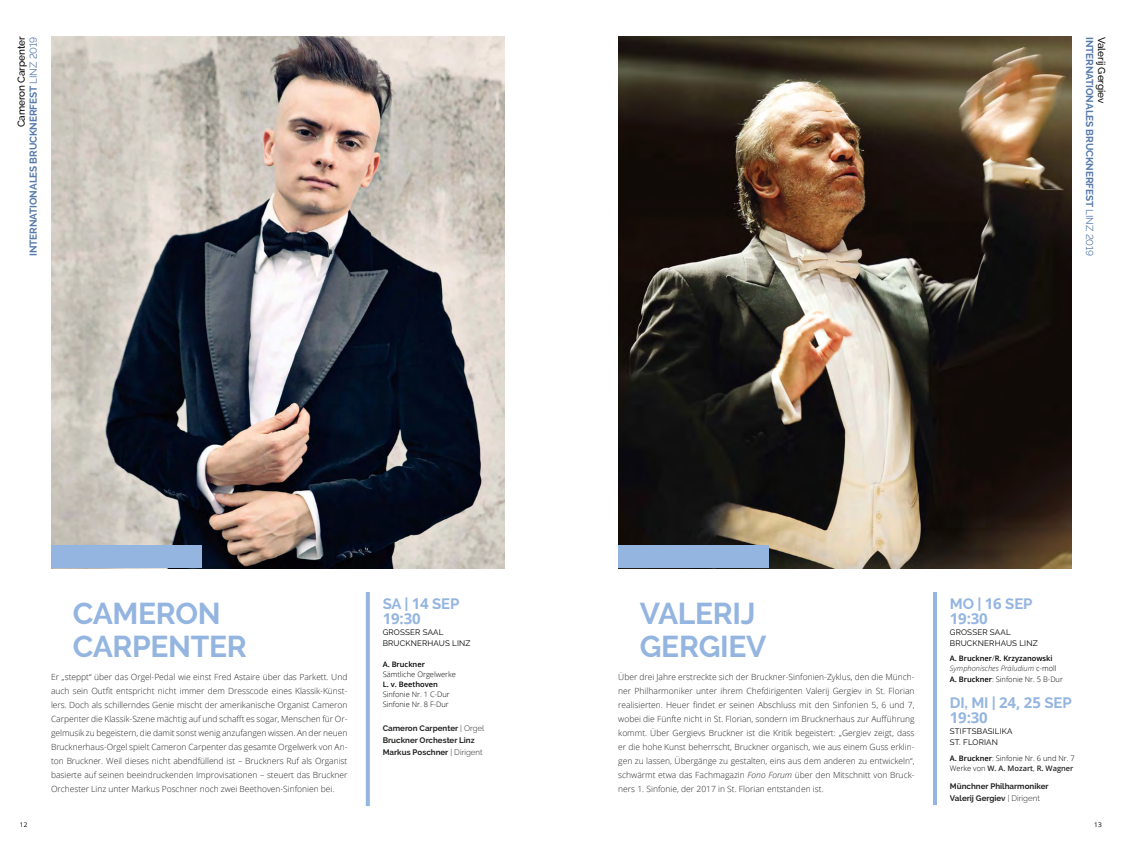
<style>
.page{position:relative;width:1123px;height:842px;background:#fff}
.page>*{position:absolute;margin:0;border:0;box-sizing:border-box;transform-origin:0 0}
.t1{font:700 30px/33px "Raleway";letter-spacing:-.01em;color:#94b5e0}
.t2{font:700 15px "Raleway";letter-spacing:-.01em;color:#94b5e0}
.t3{font:700 15px "Open Sans";letter-spacing:-.01em;color:#94b5e0}
.t4{font:700 10px/12px "Raleway";letter-spacing:-.01em;color:#567aaa;text-align:right}
.t5{font:500 10px "Raleway";letter-spacing:-.01em;color:#000}
.t6{font:300 8.5px/14px "Open Sans";color:#272726;text-align:justify}
.t7{font:700 8px/12px "Raleway";color:#272726}
.t8{font:8px/11px "Raleway";letter-spacing:.02em;color:#000}
.t9{font:300 7.5px/10px "Open Sans";color:#000}
.t10{font:600 7.5px/10px "Open Sans";color:#000}
.t11{font:6.5px "Open Sans";color:#000}
.s1{font-weight:500;color:#000}
.s2{font-weight:400}
.s3{font-family:"Open Sans"}
.s4{font-weight:300}
.s5{font-style:italic}
.s6{font-weight:300;font-style:italic;color:#272726}
.s7{font-weight:600}
.s8{font-weight:600;color:#272726}
</style>
<div class="page">
<img style="left:51px;top:37px;width:454px;height:531px">
<img style="left:618px;top:37px;width:453px;height:531px">
<div style="left:51px;top:546px;width:150px;height:22px;background:#94b5e0"></div>
<div style="left:618px;top:546px;width:150px;height:22px;background:#94b5e0"></div>
<svg style="left:366px;top:592px;width:4px;height:214px"></svg>
<hr style="left:933px;top:592px;width:4px;height:213px;background:#94b5e0">
<p class="t4" style="left:15px;top:256px;width:221px;rotate:-90deg"><span class="s1">Cameron Carpenter<br></span>INTERNATIONALES BRUCKNERFEST <span class="s2">LINZ 2019</span></p>
<p class="t4" style="left:1095px;top:37px;width:221px;rotate:90deg">INTERNATIONALES BRUCKNERFEST <span class="s2">LINZ 2019</span></p>
<p class="t5" style="left:1107px;top:37px;width:68px;rotate:90deg">Valerij Gergiev</p>
<h2 class="t2" style="left:383px;top:595px;width:78px">SA | <span class="s3">14</span> SEP</h2>
<h2 class="t3" style="left:383px;top:608px;width:39px">19:30</h2>
<p class="t8" style="left:383px;top:626px;width:89px">GROSSER SAAL<br>BRUCKNERHAUS LINZ</p>
<p class="t10" style="left:383px;top:659px;width:44px">A. Bruckner</p>
<p class="t9" style="left:383px;top:669px;width:75px">Sämtliche Orgelwerke</p>
<p class="t10" style="left:383px;top:679px;width:57px">L. v. Beethoven</p>
<p class="t9" style="left:383px;top:689px;width:69px">Sinfonie Nr. 1 C-Dur<br>Sinfonie Nr. 8 F-Dur</p>
<p class="t7" style="left:383px;top:722px;width:103px">Cameron Carpenter <span class="s4">| Orgel<br></span>Bruckner Orchester Linz<br>Markus Poschner <span class="s4">| Dirigent</span></p>
<h1 class="t1" style="left:73px;top:597px;width:176px">CAMERON<br>CARPENTER</h1>
<h1 class="t1" style="left:640px;top:597px;width:128px">VALERIJ<br>GERGIEV</h1>
<p class="t6" style="left:51px;top:670px;width:298px">Er „steppt“ über das Orgel-Pedal wie einst Fred Astaire über das Parkett. Und auch sein Outfit entspricht nicht immer dem Dresscode eines Klassik-Künst&shy;lers. Doch als schillerndes Genie mischt der amerikanische Organist Cameron Carpenter die Klassik-Szene mächtig auf und schafft es sogar, Menschen für Or&shy;gelmusik zu begeistern, die damit sonst wenig anzufangen wissen. An der neuen Brucknerhaus-Orgel spielt Cameron Carpenter das gesamte Orgelwerk von An&shy;ton Bruckner. Weil dieses nicht abendfüllend ist – Bruckners Ruf als Organist basierte auf seinen beeindruckenden Improvisationen – steuert das Bruckner Orchester Linz unter Markus Poschner noch zwei Beethoven-Sinfonien bei.</p>
<p class="t6" style="left:618px;top:670px;width:298px">Über drei Jahre erstreckte sich der Bruckner-Sinfonien-Zyklus, den die Münch&shy;ner Philharmoniker unter ihrem Chefdirigenten Valerij Gergiev in St. Florian realisierten. Heuer findet er seinen Abschluss mit den Sinfonien 5, 6 und 7, wobei die Fünfte nicht in St. Florian, sondern im Brucknerhaus zur Aufführung kommt. Über Gergievs Bruckner ist die Kritik begeistert: „Gergiev zeigt, dass er die hohe Kunst beherrscht, Bruckner organisch, wie aus einem Guss erklin&shy;gen zu lassen, Übergänge zu gestalten, eins aus dem anderen zu entwickeln“, schwärmt etwa das Fachmagazin <span class="s5">Fono Forum</span> über den Mitschnitt von Bruck&shy;ners 1. Sinfonie, der 2017 in St. Florian entstanden ist.</p>
<h2 class="t2" style="left:949px;top:595px;width:84px">MO | <span class="s3">16</span> SEP</h2>
<h2 class="t3" style="left:949px;top:608px;width:39px">19:30</h2>
<p class="t8" style="left:949px;top:626px;width:89px">GROSSER SAAL<br>BRUCKNERHAUS LINZ</p>
<p class="t10" style="left:949px;top:653px;width:108px">A. Bruckner<span class="s4">/</span>R. Krzyzanowski<br><span class="s6">Symphonisches Präludium</span> <span class="s4">c-moll</span></p>
<p class="t9" style="left:949px;top:674px;width:115px"><span class="s7">A. Bruckner</span>: Sinfonie Nr. 5 B-Dur</p>
<h2 class="t2" style="left:949px;top:694px;width:123px">DI, MI | <span class="s3">24, 25</span> SEP</h2>
<h2 class="t3" style="left:949px;top:707px;width:39px">19:30</h2>
<p class="t8" style="left:949px;top:726px;width:64px">STIFTSBASILIKA<br>ST. FLORIAN</p>
<p class="t9" style="left:949px;top:753px;width:126px"><span class="s7">A. Bruckner</span>: Sinfonie Nr. 6 und Nr. 7<br>Werke von <span class="s8">W. A. Mozart</span>, <span class="s8">R. Wagner</span></p>
<p class="t7" style="left:949px;top:780px;width:100px">Münchner Philharmoniker<br>Valerij Gergiev <span class="s4">| Dirigent</span></p>
<p class="t11" style="left:20px;top:820px;width:9px">12</p>
<p class="t11" style="left:1094px;top:820px;width:9px">13</p>
</div>
